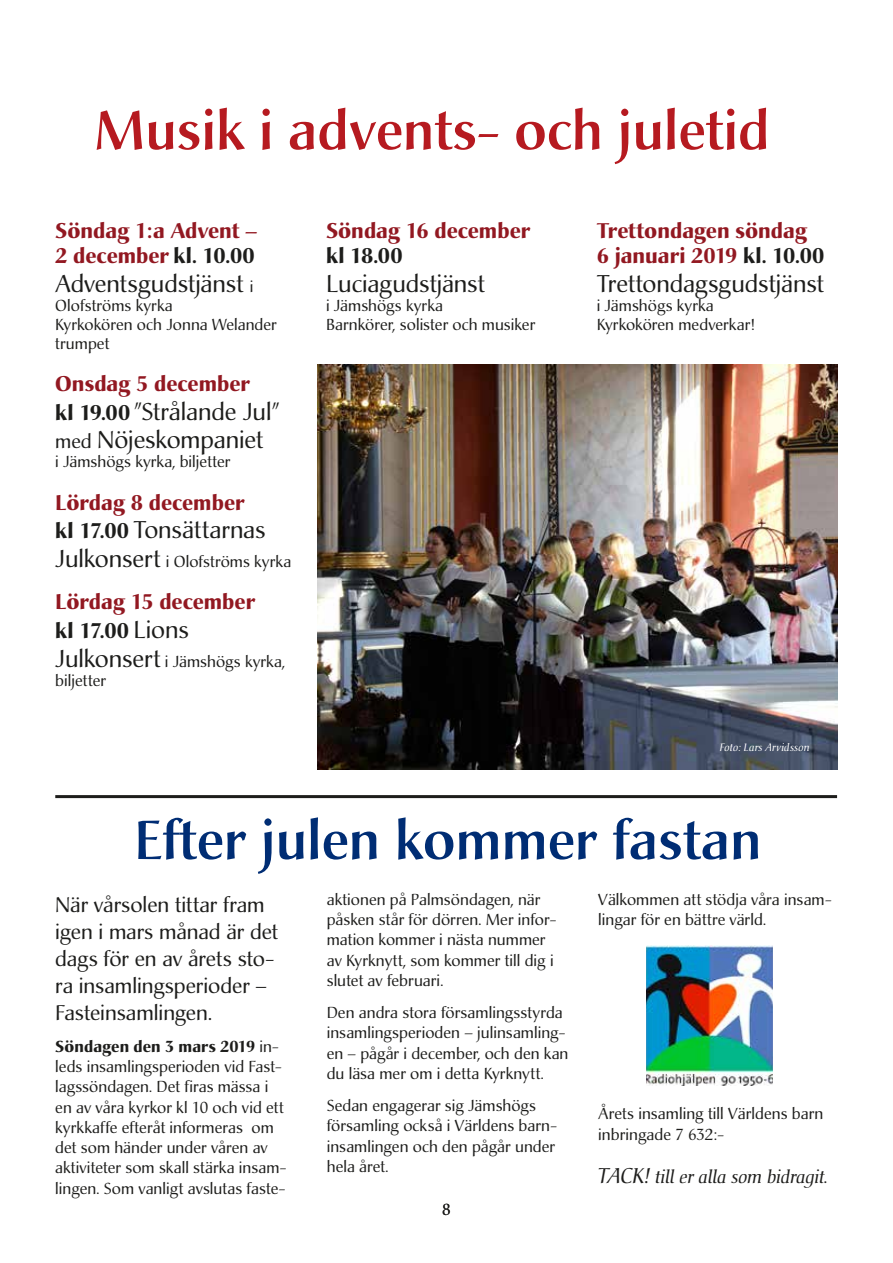
<style>
.page{position:relative;width:893px;height:1263px;background:#fff}
.page>*{position:absolute;margin:0;border:0;box-sizing:border-box;transform-origin:0 0}
.t1{font:500 54px "Christiana";color:#b61a20}
.t2{font:500 54px "Christiana";color:#002d74}
.t3{font:24px/28.8px "Christiana";letter-spacing:-.005em;color:#1d1d1b}
.t4{font:700 21px/25.2px "Christiana";color:#921821}
.t5{font:21px/27px "Christiana";color:#1d1d1b}
.t6{font:700 21px "Christiana";color:#1d1d1b}
.t7{font:italic 18px "Christiana";letter-spacing:-.01em;color:#1d1d1b}
.t8{font:15.75px/20.2px "Christiana";letter-spacing:.005em;color:#1d1d1b}
.t9{font:italic 10.5px "Christiana";letter-spacing:.01em;color:#fff}
.s1{color:#1d1d1b}
.s2{font-size:15.75px}
.s3{font-weight:700;font-size:21px}
.s4{font-size:19.5px}
.s5{font-size:24px}
.s6{font-weight:400;font-size:24px;color:#1d1d1b}
.s7{font-weight:700}
.s8{font-size:21px}
</style>
<div class="page">
<img style="left:646px;top:945px;width:126px;height:140px">
<img style="left:318px;top:365px;width:519px;height:405px">
<hr style="left:55px;top:795px;width:782px;height:3px;background:#1d1d1b">
<h1 class="t1" style="left:95px;top:96px;width:676px">Musik i advents- och juletid</h1>
<h3 class="t4" style="left:55px;top:218px;width:204px">Söndag 1:a Advent –<br>2 december <span class="s1">kl. 10.00</span></h3>
<h2 class="t3" style="left:55px;top:269px;width:200px">Adventsgudstjänst <span class="s2">i</span></h2>
<p class="t8" style="left:55px;top:296px;width:223px;line-height:18.9px">Olofströms kyrka<br>Kyrkokören och Jonna Welander trumpet</p>
<h3 class="t4" style="left:55px;top:371px;width:196px">Onsdag 5 december</h3>
<h2 class="t3" style="left:55px;top:397px;width:225px"><span class="s3">kl 19.00</span> ”Strålande Jul” <span class="s4">med</span> Nöjeskompaniet</h2>
<p class="t8" style="left:55px;top:452px;width:177px">i Jämshögs kyrka, biljetter</p>
<h3 class="t4" style="left:55px;top:490px;width:191px">Lördag 8 december</h3>
<h2 class="t3" style="left:55px;top:516px;width:212px"><span class="s3">kl 17.00</span> Tonsättarnas</h2>
<p class="t8" style="left:55px;top:552px;width:237px"><span class="s5">Julkonsert</span> i Olofströms kyrka</p>
<h3 class="t4" style="left:55px;top:588px;width:202px;line-height:28.8px">Lördag 15 december <span class="s1">kl 17.00</span> <span class="s6">Lions</span></h3>
<p class="t8" style="left:55px;top:652px;width:231px;line-height:18.9px"><span class="s5">Julkonsert</span> i Jämshögs kyrka, biljetter</p>
<h3 class="t4" style="left:326px;top:218px;width:206px">Söndag 16 december</h3>
<h3 class="t6" style="left:326px;top:242px;width:78px">kl 18.00</h3>
<h2 class="t3" style="left:326px;top:269px;width:160px">Luciagudstjänst</h2>
<p class="t8" style="left:326px;top:296px;width:211px;line-height:18.9px">i Jämshögs kyrka<br>Barnkörer, solister och musiker</p>
<h3 class="t4" style="left:597px;top:218px;width:229px">Trettondagen söndag<br>6 januari 2019 <span class="s1">kl. 10.00</span></h3>
<h2 class="t3" style="left:597px;top:269px;width:229px">Trettondagsgudstjänst</h2>
<p class="t8" style="left:597px;top:296px;width:159px;line-height:18.9px">i Jämshögs kyrka<br>Kyrkokören medverkar!</p>
<p class="t9" style="left:720px;top:741px;width:91px">Foto: Lars Arvidsson</p>
<h1 class="t2" style="left:134px;top:806px;width:629px">Efter julen kommer fastan</h1>
<h3 class="t5" style="left:55px;top:891px;width:224px">När vårsolen tittar fram igen i mars månad är det dags för en av årets sto&shy;ra insamlingsperioder –<br>Fasteinsamlingen.</h3>
<p class="t8" style="left:55px;top:1036px;width:233px"><span class="s7">Söndagen den 3 mars 2019</span> in&shy;leds insamlingsperioden vid Fast&shy;lagssöndagen. Det firas mässa i en av våra kyrkor kl 10 och vid ett kyrkkaffe efteråt informeras om det som händer under våren av aktiviteter som skall stärka insam&shy;lingen. Som vanligt avslutas faste-</p>
<p class="t8" style="left:327px;top:889px;width:231px">aktionen på Palmsöndagen, när påsken står för dörren. Mer infor&shy;mation kommer i nästa nummer av Kyrknytt, som kommer till dig i slutet av februari.</p>
<p class="t8" style="left:327px;top:1003px;width:243px">Den andra stora församlingsstyrda insamlingsperioden – julinsamling&shy;en – pågår i december, och den kan du läsa mer om i detta Kyrknytt.</p>
<p class="t8" style="left:327px;top:1096px;width:231px">Sedan engagerar sig Jämshögs församling också i Världens barn&shy;insamlingen och den pågår under hela året.</p>
<p class="t8" style="left:598px;top:889px;width:235px">Välkommen att stödja våra insam&shy;lingar för en bättre värld.</p>
<p class="t8" style="left:598px;top:1104px;width:227px">Årets insamling till Världens barn inbringade 7 632:-</p>
<p class="t7" style="left:598px;top:1166px;width:232px"><span class="s8">TACK!</span> till er alla som bidragit.</p>
<p class="t8" style="left:442px;top:1199px;width:10px">8</p>
</div>
